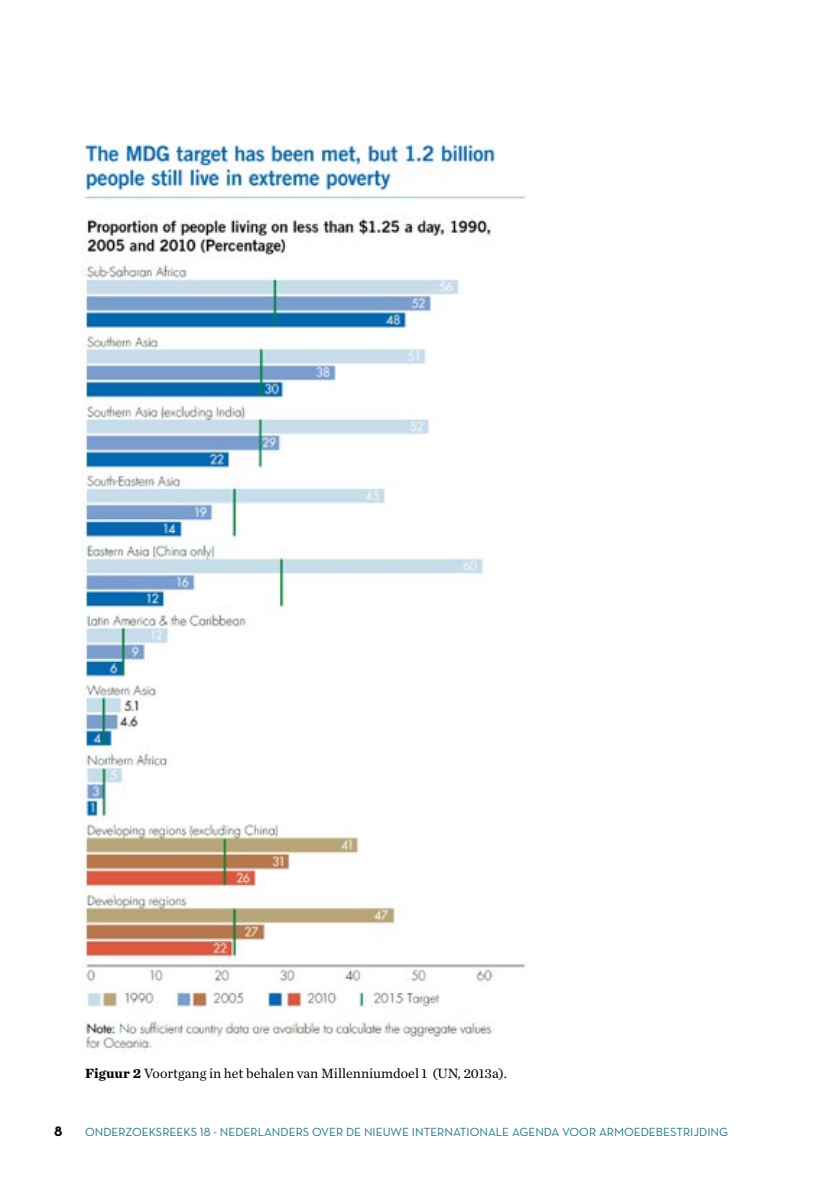
<style>
.page{position:relative;width:840px;height:1191px;background:#fff}
.page>*{position:absolute;margin:0;border:0;box-sizing:border-box;transform-origin:0 0}
.t1{font:14px "Chronicle Text G1";color:#000}
.t2{font:700 14px "Neutraface Text";color:#000}
.t3{font:12px "Neutraface Text";color:#1b7384}
.s1{font-weight:700}
</style>
<div class="page">
<img style="left:82px;top:143px;width:444px;height:909px">
<p class="t1" style="left:85px;top:1064px;width:423px"><span class="s1">Figuur 2</span> Voortgang in het behalen van Millenniumdoel 1 (UN, 2013a).</p>
<p class="t2" style="left:54px;top:1122px;width:10px">8</p>
<p class="t3" style="left:85px;top:1124px;width:644px">ONDERZOEKSREEKS 18 - N EDERLANDERS OVER DE NIEUWE INTERNATIONALE AGENDA VOOR ARMOEDEBESTRIJDING</p>
</div>
